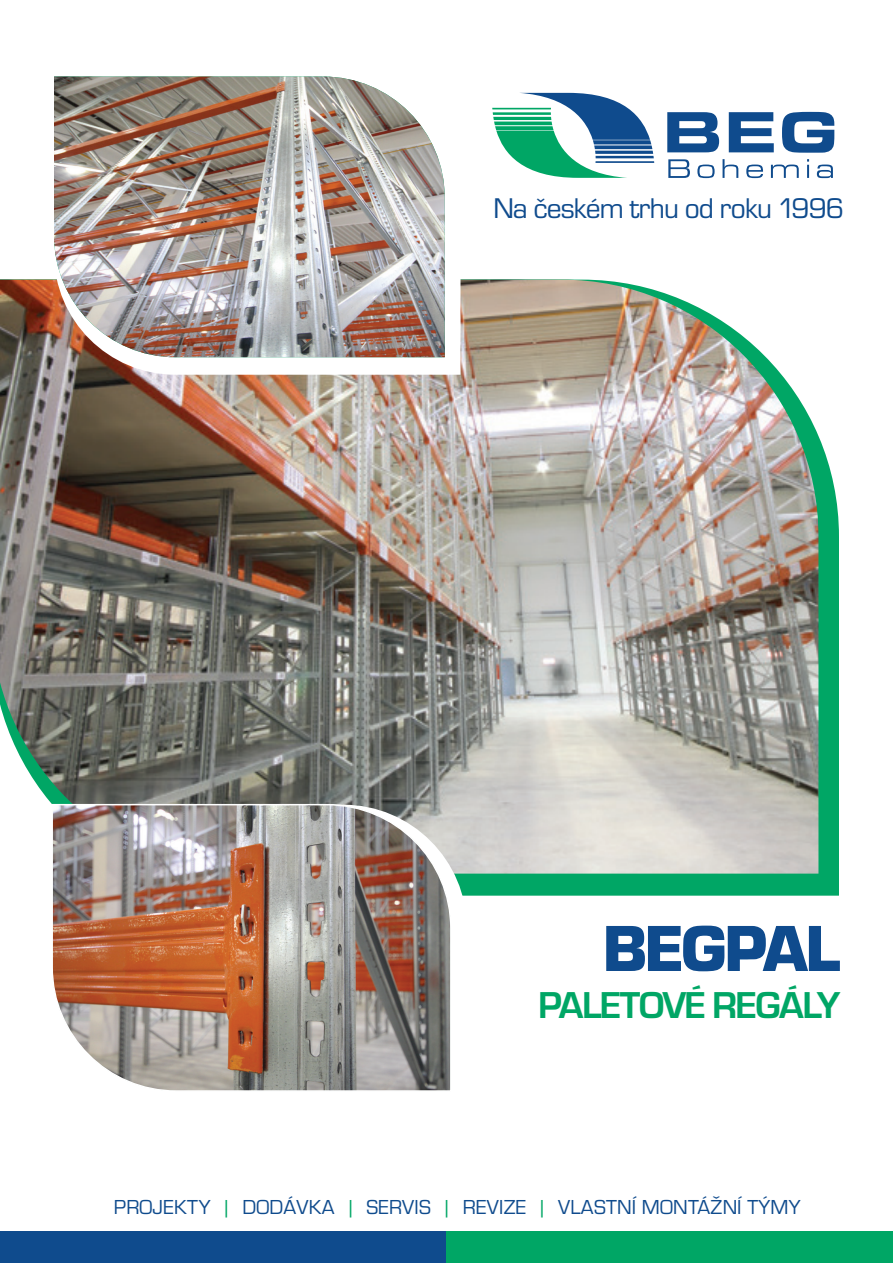
<style>
.page{position:relative;width:893px;height:1263px;background:#fff}
.page>*{position:absolute;margin:0;border:0;box-sizing:border-box;transform-origin:0 0}
.t1{font:900 67.5px "Eurostile TOT";letter-spacing:-.035em;color:#0f4b8d}
.t2{font:700 38.85px "Eurostile TOT";letter-spacing:-.035em;color:#00a665}
.t3{font:29.55px "Eurostile TOT";letter-spacing:-.03em;color:#0f4b8d}
.t4{font:21px "Eurostile TOT";letter-spacing:.015em;color:#0f4b8d}
.s1{color:#00a665}
</style>
<div class="page">
<svg style="left:467px;top:435px;width:372px;height:461px;background:#0daa6c"></svg>
<img style="left:0;top:280px;width:818px;height:594px">
<svg style="left:54px;top:280px;width:406px;height:95px"></svg>
<svg style="left:452px;top:805px;width:15px;height:91px"></svg>
<img style="left:54px;top:77px;width:391px;height:280px">
<img style="left:51px;top:803px;width:401px;height:288px">
<div style="left:0;top:1231px;width:446px;height:32px;background:#0f4b8d"></div>
<div style="left:446px;top:1231px;width:447px;height:32px;background:#00a665"></div>
<svg style="left:492px;top:93px;width:162px;height:85px"></svg>
<svg style="left:667px;top:112px;width:52px;height:40px"></svg>
<svg style="left:729px;top:112px;width:45px;height:40px"></svg>
<svg style="left:782px;top:112px;width:52px;height:41px"></svg>
<svg style="left:668px;top:159px;width:22px;height:19px"></svg>
<svg style="left:697px;top:165px;width:18px;height:13px"></svg>
<svg style="left:723px;top:159px;width:15px;height:19px"></svg>
<svg style="left:746px;top:165px;width:17px;height:13px"></svg>
<svg style="left:771px;top:165px;width:28px;height:13px"></svg>
<svg style="left:807px;top:159px;width:2px;height:19px"></svg>
<svg style="left:817px;top:165px;width:16px;height:13px"></svg>
<p class="t3" style="left:494px;top:192px;width:352px">Na českém trhu od roku 1996</p>
<p class="t1" style="left:603px;top:911px;width:239px">BEGPAL</p>
<p class="t2" style="left:538px;top:984px;width:304px">PALETOVÉ REGÁLY</p>
<p class="t4" style="left:114px;top:1196px;width:689px">PROJEKTY <span class="s1">|</span> DODÁVKA <span class="s1">|</span> SERVIS <span class="s1">|</span> REVIZE <span class="s1">|</span> VLASTNÍ MONTÁŽNÍ TÝMY</p>
</div>
